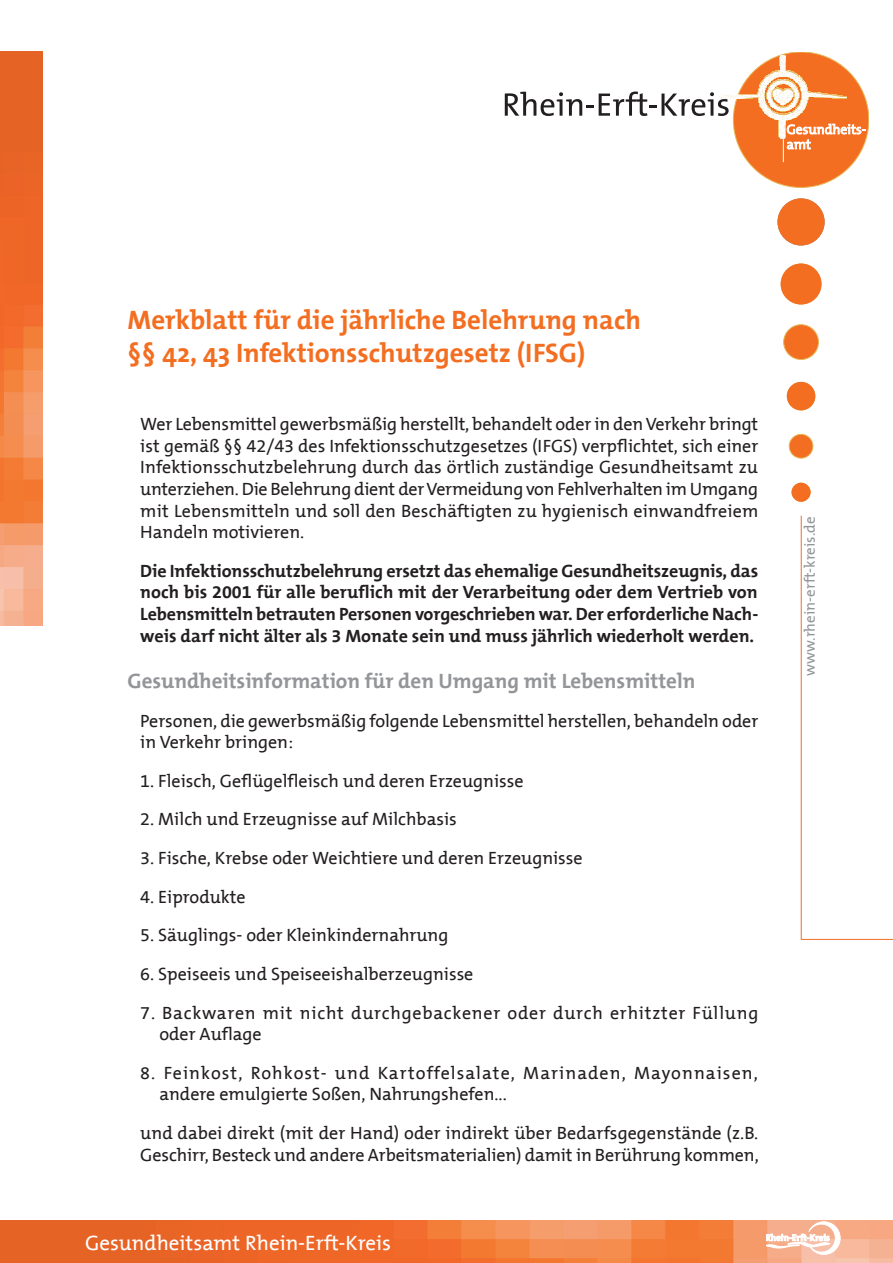
<style>
.page{position:relative;width:893px;height:1263px;background:#fff}
.page>*{position:absolute;margin:0;border:0;box-sizing:border-box;transform-origin:0 0}
.t1{font:700 27px/32.4px "The Mix";color:#f36e21}
.t2{font:700 21px "The Mix";color:#939598}
.t3{font:21px "The Mix";color:#fff}
.t4{font:18px/21.6px "The Mix BF";color:#231f20}
.t5{font:700 18px/21.6px "The Mix BF";color:#231f20;text-align:justify}
.t6{font:18px/21.6px "The Mix BF";letter-spacing:.055em;color:#231f20}
.t7{font:18px/21.6px "The Mix BF";letter-spacing:.045em;color:#231f20}
.t8{font:15px "The Mix";color:#939598}
</style>
<div class="page">
<img style="left:0;top:1220px;width:893px;height:43px">
<img style="left:0;top:51px;width:43px;height:574px">
<hr style="left:801px;top:939px;width:92px;height:1px;background:#f36e21">
<hr style="left:801px;top:516px;width:1px;height:424px;background:#f36e21">
<div style="left:733px;top:52px;width:136px;height:135px;background:#f36e21;border-radius:50%"></div>
<hr style="left:783px;top:123px;width:1px;height:39px;background:#fff">
<img style="left:748px;top:95px;width:10px;height:3px">
<svg style="left:758px;top:55px;width:107px;height:95px"></svg>
<div style="left:777px;top:198px;width:48px;height:47px;background:#f36e21;border-radius:50%"></div>
<div style="left:781px;top:263px;width:40px;height:41px;background:#f36e21;border-radius:50%"></div>
<div style="left:784px;top:325px;width:34px;height:34px;background:#f36e21;border-radius:50%"></div>
<div style="left:784px;top:325px;width:34px;height:34px;border:1px solid #e7b756;border-radius:50%"></div>
<div style="left:787px;top:382px;width:28px;height:28px;background:#f36e21;border-radius:50%"></div>
<div style="left:789px;top:434px;width:24px;height:24px;background:#f36e21;border-radius:50%"></div>
<div style="left:789px;top:434px;width:24px;height:24px;border:1px solid #e7b756;border-radius:50%"></div>
<div style="left:791px;top:483px;width:20px;height:19px;background:#f36e21;border-radius:50%"></div>
<svg style="left:505px;top:92px;width:243px;height:24px"></svg>
<svg style="left:766px;top:1222px;width:74px;height:32px"></svg>
<h1 class="t1" style="left:128px;top:305px;width:515px">Merkblatt für die jährliche Belehrung nach §§ 42, 43 Infektionsschutzgesetz (IFSG)</h1>
<p class="t4" style="left:140px;top:414px;width:620px;text-align:justify">Wer Lebensmittel gewerbsmäßig herstellt, behandelt oder in den Verkehr bringt ist gemäß §§ 42/43 des Infektionsschutzgesetzes (IFGS) verpflichtet, sich einer Infektionsschutzbelehrung durch das örtlich zuständige Gesundheitsamt zu unterziehen. Die Belehrung dient der Vermeidung von Fehlverhalten im Umgang mit Lebensmitteln und soll den Beschäftigten zu hygienisch einwandfreiem Handeln motivieren.</p>
<p class="t5" style="left:140px;top:560px;width:619px">Die Infektionsschutzbelehrung ersetzt das ehemalige Gesundheitszeugnis, das noch bis 2001 für alle beruflich mit der Verarbeitung oder dem Vertrieb von Lebensmitteln betrauten Personen vorgeschrieben war. Der erforderliche Nach&shy;weis darf nicht älter als 3 Monate sein und muss jährlich wiederholt werden.</p>
<p class="t2" style="left:128px;top:670px;width:569px">Gesundheitsinformation für den Umgang mit Lebensmitteln</p>
<p class="t4" style="left:140px;top:710px;width:619px">Personen, die gewerbsmäßig folgende Lebensmittel herstellen, behandeln oder in Verkehr bringen:</p>
<p class="t4" style="left:140px;top:770px;width:385px">1. Fleisch, Geflügelfleisch und deren Erzeugnisse</p>
<p class="t4" style="left:140px;top:809px;width:318px">2. Milch und Erzeugnisse auf Milchbasis</p>
<p class="t4" style="left:140px;top:848px;width:444px">3. Fische, Krebse oder Weichtiere und deren Erzeugnisse</p>
<p class="t4" style="left:140px;top:886px;width:107px">4. Eiprodukte</p>
<p class="t4" style="left:140px;top:925px;width:310px">5. Säuglings- oder Kleinkindernahrung</p>
<p class="t4" style="left:140px;top:963px;width:335px">6. Speiseeis und Speiseeishalberzeugnisse</p>
<p class="t7" style="left:159px;top:1002px;width:600px;text-indent:-19px">7. Backwaren mit nicht durchgebackener oder durch erhitzter Füllung oder Auflage</p>
<p class="t6" style="left:159px;top:1062px;width:600px;text-indent:-19px">8. Feinkost, Rohkost- und Kartoffelsalate, Marinaden, Mayonnaisen, andere emulgierte Soßen, Nahrungshefen...</p>
<p class="t4" style="left:140px;top:1123px;width:620px">und dabei direkt (mit der Hand) oder indirekt über Bedarfsgegenstände (z.B.<br>Geschirr, Besteck und andere Arbeitsmaterialien) damit in Berührung kommen,</p>
<p class="t3" style="left:85px;top:1231px;width:308px">Gesundheitsamt Rhein-Erft-Kreis</p>
<p class="t8" style="left:802px;top:676px;width:161px;rotate:-90deg">www.rhein-erft-kreis.de</p>
</div>
